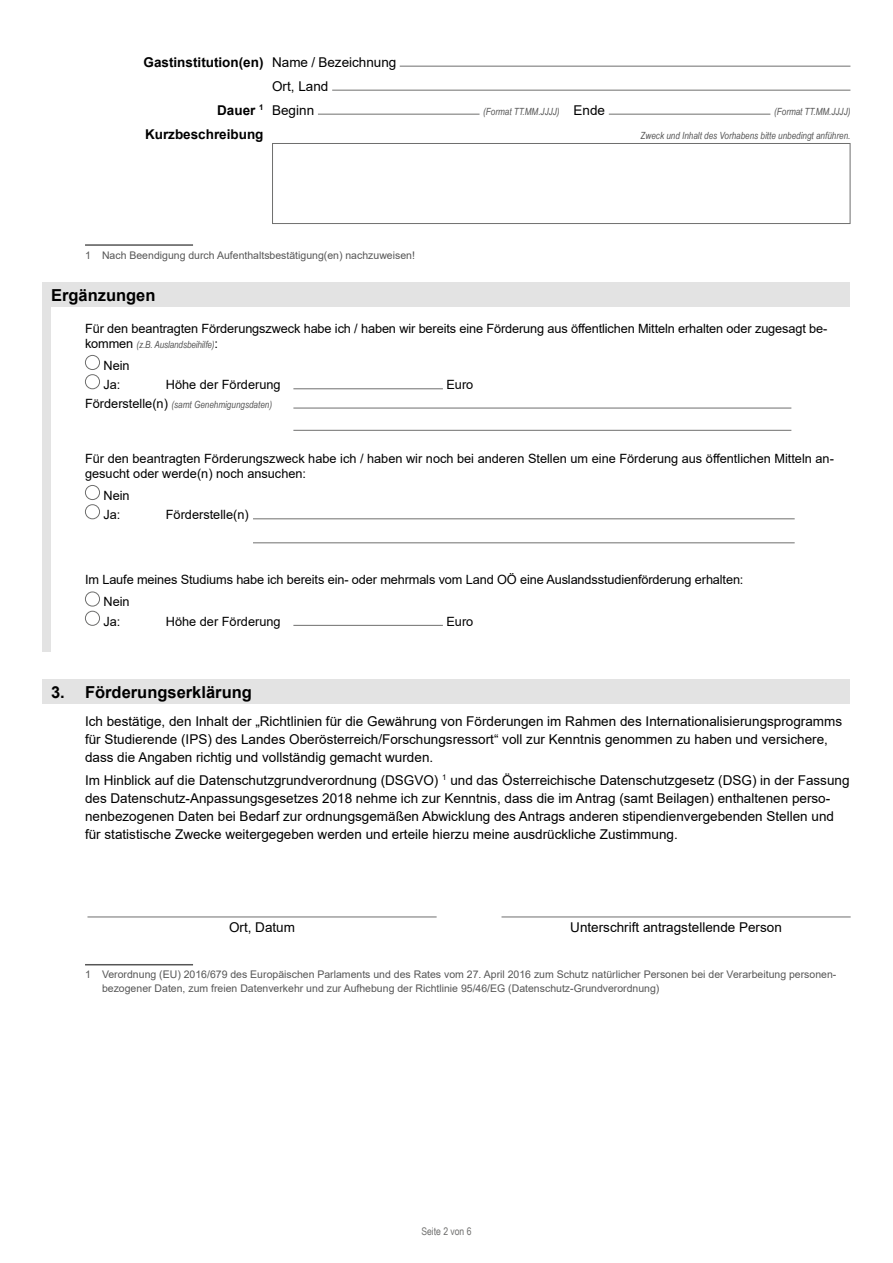
<style>
.page{position:relative;width:893px;height:1263px;background:#fff}
.page>*{position:absolute;margin:0;border:0;box-sizing:border-box;transform-origin:0 0}
.Formularabschnitt_H2{font:700 16.5px "Arial";color:#000}
.Formular_Abschluss_P_Text_-_OHNE_Grundli{font:13.5px/18px "Arial";color:#000}
.Formularabschnitt_P_Text_-_Unterebene{font:13.5px/24px "Arial";color:#000}
.Formularabschnitt_P_Datum_Unterschrift{font:13.5px "Arial";color:#000}
.Formularabschnitt_P_Text_-_Unterebene-2{font:700 13.5px "Arial";color:#000}
.Formular_Ergänzungen_P_Ergänzungen_Fließ{font:12.75px/15px "Arial";letter-spacing:-.01em;color:#000}
.AUT_Fußnote{font:10.5px/13.5px "Arial";color:#565656}
.t1{font:10.5px "Arial Narrow";color:#6f6f6e}
.Formularabschnitt_P_Text_-_Unterebene-3{font:italic 9.9px "Arial Narrow";color:#565656}
.Formular_Ergänzungen_P_Ergänzungen_Fließ-2{font:italic 9.9px "Arial Narrow";color:#565656}
.s1{font-weight:700}
.s2{font-family:"Arial";font-style:normal;font-size:13.5px;color:#000}
.s3{font-family:"Arial";font-style:normal;font-size:12.75px;color:#000}
</style>
<div class="page">
<hr style="left:400px;top:66px;width:450px;height:1px;background:#6f6f6e">
<hr style="left:332px;top:90px;width:518px;height:1px;background:#6f6f6e">
<hr style="left:318px;top:114px;width:161px;height:1px;background:#6f6f6e">
<hr style="left:609px;top:114px;width:161px;height:1px;background:#6f6f6e">
<div style="left:272px;top:143px;width:578px;height:81px;border:1px solid #6f6f6e"></div>
<hr style="left:85px;top:244px;width:108px;height:2px;background:#565656">
<div style="left:85px;top:355px;width:15px;height:15px;border:1px solid #6f6f6e;border-radius:50%"></div>
<div style="left:85px;top:374px;width:15px;height:15px;border:1px solid #6f6f6e;border-radius:50%"></div>
<hr style="left:293px;top:388px;width:150px;height:1px;background:#6f6f6e">
<hr style="left:293px;top:408px;width:498px;height:1px;background:#6f6f6e">
<hr style="left:293px;top:430px;width:498px;height:1px;background:#6f6f6e">
<div style="left:85px;top:485px;width:15px;height:15px;border:1px solid #6f6f6e;border-radius:50%"></div>
<div style="left:85px;top:504px;width:15px;height:15px;border:1px solid #6f6f6e;border-radius:50%"></div>
<hr style="left:253px;top:518px;width:542px;height:1px;background:#6f6f6e">
<hr style="left:253px;top:542px;width:542px;height:1px;background:#6f6f6e">
<div style="left:85px;top:592px;width:15px;height:14px;border:1px solid #6f6f6e;border-radius:50%"></div>
<div style="left:85px;top:611px;width:15px;height:15px;border:1px solid #6f6f6e;border-radius:50%"></div>
<hr style="left:293px;top:625px;width:150px;height:1px;background:#6f6f6e">
<div style="left:43px;top:283px;width:807px;height:24px;background:#e3e3e3"></div>
<hr style="left:87px;top:916px;width:350px;height:1px;background:#6f6f6e">
<hr style="left:501px;top:916px;width:350px;height:1px;background:#6f6f6e">
<hr style="left:85px;top:964px;width:108px;height:1px;background:#565656">
<div style="left:43px;top:680px;width:807px;height:24px;background:#e3e3e3"></div>
<p class="Formularabschnitt_P_Text_-_Unterebene" style="left:272px;top:50px;width:126px;text-indent:-129px"><span class="s1">Gastinstitution(en)</span> Name / Bezeichnung<br>Ort, Land</p>
<p class="Formularabschnitt_P_Text_-_Unterebene" style="left:217px;top:98px;width:99px"><span class="s1">Dauer</span> <sup>1</sup> Beginn</p>
<p class="Formularabschnitt_P_Text_-_Unterebene-3" style="left:483px;top:104px;width:123px">(Format TT.MM.JJJJ) <span class="s2">Ende</span></p>
<p class="Formularabschnitt_P_Text_-_Unterebene-3" style="left:774px;top:104px;width:78px">(Format TT.MM.JJJJ)</p>
<p class="Formularabschnitt_P_Text_-_Unterebene-2" style="left:145px;top:124px;width:120px">Kurzbeschreibung</p>
<p class="Formularabschnitt_P_Text_-_Unterebene-3" style="left:641px;top:128px;width:211px">Zweck und Inhalt des Vorhabens bitte unbedingt anführen.</p>
<p class="AUT_Fußnote" style="left:85px;top:248px;width:331px">1 Nach Beendigung durch Aufenthaltsbestätigung(en) nachzuweisen!</p>
<h2 class="Formularabschnitt_H2" style="left:51px;top:283px;width:106px">Ergänzungen</h2>
<p class="Formular_Ergänzungen_P_Ergänzungen_Fließ" style="left:85px;top:321px;width:744px">Für den beantragten Förderungszweck habe ich / haben wir bereits eine Förderung aus öffentlichen Mitteln erhalten oder zugesagt be-</p>
<p class="Formular_Ergänzungen_P_Ergänzungen_Fließ-2" style="left:85px;top:337px;width:135px"><span class="s3">kommen</span> (z.B. Auslandsbeihilfe)<span class="s3">:</span></p>
<p class="Formular_Ergänzungen_P_Ergänzungen_Fließ" style="left:103px;top:358px;width:28px">Nein</p>
<p class="Formular_Ergänzungen_P_Ergänzungen_Fließ" style="left:103px;top:377px;width:19px">Ja:</p>
<p class="Formular_Ergänzungen_P_Ergänzungen_Fließ" style="left:166px;top:377px;width:116px">Höhe der Förderung</p>
<p class="Formular_Ergänzungen_P_Ergänzungen_Fließ" style="left:446px;top:377px;width:28px">Euro</p>
<p class="Formular_Ergänzungen_P_Ergänzungen_Fließ-2" style="left:85px;top:398px;width:189px"><span class="s3">Förderstelle(n)</span> (samt Genehmigungsdaten)</p>
<p class="Formular_Ergänzungen_P_Ergänzungen_Fließ" style="left:85px;top:451px;width:750px">Für den beantragten Förderungszweck habe ich / haben wir noch bei anderen Stellen um eine Förderung aus öffentlichen Mitteln an&shy;gesucht oder werde(n) noch ansuchen:</p>
<p class="Formular_Ergänzungen_P_Ergänzungen_Fließ" style="left:103px;top:488px;width:28px">Nein</p>
<p class="Formular_Ergänzungen_P_Ergänzungen_Fließ" style="left:103px;top:507px;width:19px">Ja:</p>
<p class="Formular_Ergänzungen_P_Ergänzungen_Fließ" style="left:166px;top:507px;width:84px">Förderstelle(n)</p>
<p class="Formular_Ergänzungen_P_Ergänzungen_Fließ" style="left:85px;top:572px;width:660px">Im Laufe meines Studiums habe ich bereits ein- oder mehrmals vom Land OÖ eine Auslandsstudienförderung erhalten:</p>
<p class="Formular_Ergänzungen_P_Ergänzungen_Fließ" style="left:103px;top:594px;width:28px">Nein</p>
<p class="Formular_Ergänzungen_P_Ergänzungen_Fließ" style="left:103px;top:614px;width:19px">Ja:</p>
<p class="Formular_Ergänzungen_P_Ergänzungen_Fließ" style="left:166px;top:614px;width:116px">Höhe der Förderung</p>
<p class="Formular_Ergänzungen_P_Ergänzungen_Fließ" style="left:446px;top:614px;width:28px">Euro</p>
<h2 class="Formularabschnitt_H2" style="left:51px;top:680px;width:202px">3. Förderungserklärung</h2>
<p class="Formular_Abschluss_P_Text_-_OHNE_Grundli" style="left:85px;top:712px;width:759px">Ich bestätige, den Inhalt der „Richtlinien für die Gewährung von Förderungen im Rahmen des Internationalisierungsprogramms für Studierende (IPS) des Landes Oberösterreich/Forschungsressort“ voll zur Kenntnis genommen zu haben und versichere, dass die Angaben richtig und vollständig gemacht wurden.</p>
<p class="Formular_Abschluss_P_Text_-_OHNE_Grundli" style="left:85px;top:771px;width:766px">Im Hinblick auf die Datenschutzgrundverordnung (DSGVO) <sup>1</sup> und das Österreichische Datenschutzgesetz (DSG) in der Fassung des Datenschutz-Anpassungsgesetzes 2018 nehme ich zur Kenntnis, dass die im Antrag (samt Beilagen) enthaltenen perso&shy;nenbezogenen Daten bei Bedarf zur ordnungsgemäßen Abwicklung des Antrags anderen stipendienvergebenden Stellen und für statistische Zwecke weitergegeben werden und erteile hierzu meine ausdrückliche Zustimmung.</p>
<p class="Formularabschnitt_P_Datum_Unterschrift" style="left:229px;top:918px;width:68px">Ort, Datum</p>
<p class="Formularabschnitt_P_Datum_Unterschrift" style="left:570px;top:918px;width:213px">Unterschrift antragstellende Person</p>
<p class="AUT_Fußnote" style="left:102px;top:968px;width:736px;text-indent:-17px">1 Verordnung (EU) 2016/679 des Europäischen Parlaments und des Rates vom 27. April 2016 zum Schutz natürlicher Personen bei der Verarbeitung personen&shy;bezogener Daten, zum freien Datenverkehr und zur Aufhebung der Richtlinie 95/46/EG (Datenschutz-Grundverordnung)</p>
<p class="t1" style="left:421px;top:1223px;width:52px">Seite 2 von 6</p>
</div>
